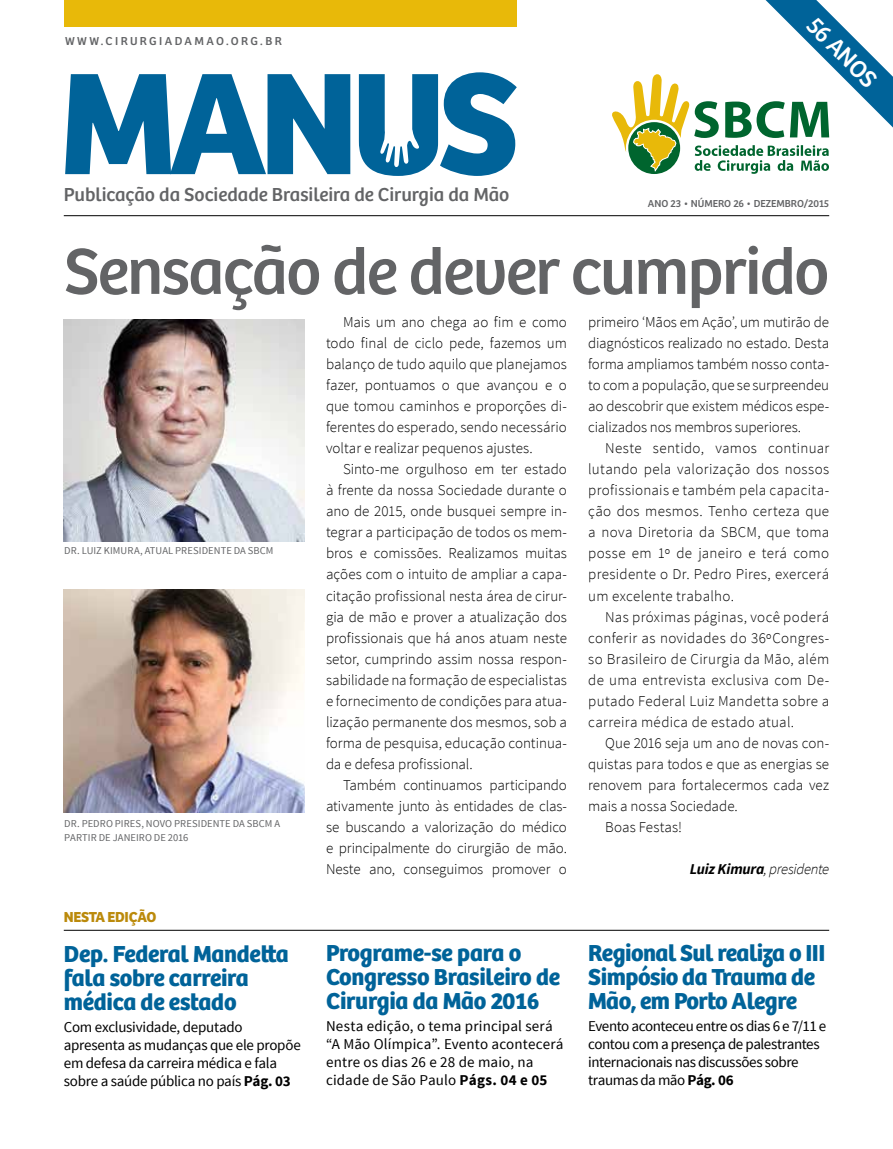
<style>
.page{position:relative;width:893px;height:1149px;background:#fff}
.page>*{position:absolute;margin:0;border:0;box-sizing:border-box;transform-origin:0 0}
.t1{font:67.35px "Bree";letter-spacing:-.025em;color:#636466}
.t2{font:24.75px "Bree";color:#fff}
.t3{font:700 24px/24px "Bree";letter-spacing:-.02em;color:#006399}
.t4{font:19.5px "Bree";color:#636466}
.t5{font:300 15px/21px "Source Sans Pro";color:#000;text-align:justify}
.t6{font:15px/18px "Source Sans Pro";letter-spacing:-.015em;color:#000}
.t7{font:15px/18px "Source Sans Pro";letter-spacing:.01em;color:#000}
.t8{font:italic 300 15px "Source Sans Pro";letter-spacing:-.02em;color:#000}
.t9{font:700 15px "Bree";letter-spacing:-.02em;color:#bb8a0b}
.t10{font:12px "Bree";letter-spacing:.2em;color:#636466}
.t11{font:10.5px/13.5px "Source Sans Pro";letter-spacing:.005em;color:#636466}
.t12{font:10.5px "Bree";color:#636466}
.s1{font-weight:700}
</style>
<div class="page">
<div style="left:64px;top:0;width:452px;height:26px;background:#e8b909"></div>
<svg style="left:65px;top:74px;width:285px;height:100px"></svg>
<svg style="left:359px;top:72px;width:158px;height:104px"></svg>
<svg style="left:612px;top:0;width:281px;height:174px"></svg>
<hr style="left:64px;top:215px;width:765px;height:1px;background:#000">
<hr style="left:64px;top:929px;width:765px;height:1px;background:#000">
<img style="left:64px;top:319px;width:241px;height:222px">
<img style="left:64px;top:589px;width:241px;height:223px">
<p class="t10" style="left:65px;top:34px;width:218px">WWW.CIRURGIADAMAO.ORG.BR</p>
<h2 class="t2" style="left:821px;top:11px;width:90px;rotate:45deg">56 ANOS</h2>
<h3 class="t4" style="left:64px;top:183px;width:447px">Publicação da Sociedade Brasileira de Cirurgia da Mão</h3>
<p class="t12" style="left:648px;top:198px;width:183px">ANO 23 • NÚMERO 26 • DEZEMBRO/2015</p>
<h1 class="t1" style="left:64px;top:232px;width:767px">Sensação de dever cumprido</h1>
<p class="t11" style="left:64px;top:544px;width:211px">DR. LUIZ KIMURA, ATUAL PRESIDENTE DA SBCM</p>
<p class="t11" style="left:64px;top:816px;width:217px">DR. PEDRO PIRES, NOVO PRESIDENTE DA SBCM A<br>PARTIR DE JANEIRO DE 2016</p>
<p class="t9" style="left:64px;top:907px;width:94px">NESTA EDIÇÃO</p>
<h3 class="t3" style="left:64px;top:941px;width:227px">Dep. Federal Mandetta fala sobre carreira médica de estado</h3>
<p class="t6" style="left:64px;top:1018px;width:239px">Com exclusividade, deputado apresenta as mudanças que ele propõe em defesa da carreira médica e fala sobre a saúde pública no país <span class="s1">Pág. 03</span></p>
<p class="t5" style="left:326px;top:312px;width:242px;text-indent:17px">Mais um ano chega ao fim e como todo final de ciclo pede, fazemos um balanço de tudo aquilo que planejamos fazer, pontuamos o que avançou e o que tomou caminhos e proporções di&shy;ferentes do esperado, sendo necessário voltar e realizar pequenos ajustes.</p>
<p class="t5" style="left:326px;top:459px;width:242px;text-indent:17px">Sinto-me orgulhoso em ter estado à frente da nossa Sociedade durante o ano de 2015, onde busquei sempre in&shy;tegrar a participação de todos os mem&shy;bros e comissões. Realizamos muitas ações com o intuito de ampliar a capa&shy;citação profissional nesta área de cirur&shy;gia de mão e prover a atualização dos profissionais que há anos atuam neste setor, cumprindo assim nossa respon&shy;sabilidade na formação de especialistas e fornecimento de condições para atua&shy;lização permanente dos mesmos, sob a forma de pesquisa, educação continua&shy;da e defesa profissional.</p>
<p class="t5" style="left:326px;top:774px;width:242px;text-indent:17px">Também continuamos participando ativamente junto às entidades de clas&shy;se buscando a valorização do médico e principalmente do cirurgião de mão.<br>Neste ano, conseguimos promover o</p>
<p class="t5" style="left:588px;top:312px;width:242px">primeiro ‘Mãos em Ação’, um mutirão de diagnósticos realizado no estado. Desta forma ampliamos também nosso conta&shy;to com a população, que se surpreendeu ao descobrir que existem médicos espe&shy;cializados nos membros superiores.</p>
<p class="t5" style="left:588px;top:438px;width:242px;text-indent:17px">Neste sentido, vamos continuar lutando pela valorização dos nossos profissionais e também pela capacita&shy;ção dos mesmos. Tenho certeza que a nova Diretoria da SBCM, que toma posse em 1º de janeiro e terá como presidente o Dr. Pedro Pires, exercerá um excelente trabalho.</p>
<p class="t5" style="left:588px;top:606px;width:242px;text-indent:17px">Nas próximas páginas, você poderá conferir as novidades do 36ºCongres&shy;so Brasileiro de Cirurgia da Mão, além de uma entrevista exclusiva com De&shy;putado Federal Luiz Mandetta sobre a carreira médica de estado atual.</p>
<p class="t5" style="left:605px;top:732px;width:225px">Que 2016 seja um ano de novas con-</p>
<p class="t5" style="left:588px;top:753px;width:242px">quistas para todos e que as energias se</p>
<p class="t5" style="left:588px;top:774px;width:242px">renovem para fortalecermos cada vez</p>
<p class="t5" style="left:588px;top:795px;width:151px">mais a nossa Sociedade.</p>
<p class="t5" style="left:605px;top:816px;width:78px">Boas Festas!</p>
<p class="t8" style="left:690px;top:859px;width:141px"><span class="s1">Luiz Kimura</span>, presidente</p>
<h3 class="t3" style="left:326px;top:940px;width:236px">Programe-se para o<br>Congresso Brasileiro de<br>Cirurgia da Mão 2016</h3>
<p class="t7" style="left:326px;top:1017px;width:239px">Nesta edição, o tema principal será “A Mão Olímpica”. Evento acontecerá entre os dias 26 e 28 de maio, na cidade de São Paulo <span class="s1">Págs. 04 e 05</span></p>
<h3 class="t3" style="left:588px;top:940px;width:239px">Regional Sul realiza o III<br>Simpósio da Trauma de<br>Mão, em Porto Alegre</h3>
<p class="t6" style="left:588px;top:1017px;width:240px">Evento aconteceu entre os dias 6 e 7/11 e contou com a presença de palestrantes internacionais nas discussões sobre traumas da mão <span class="s1">Pág. 06</span></p>
</div>
